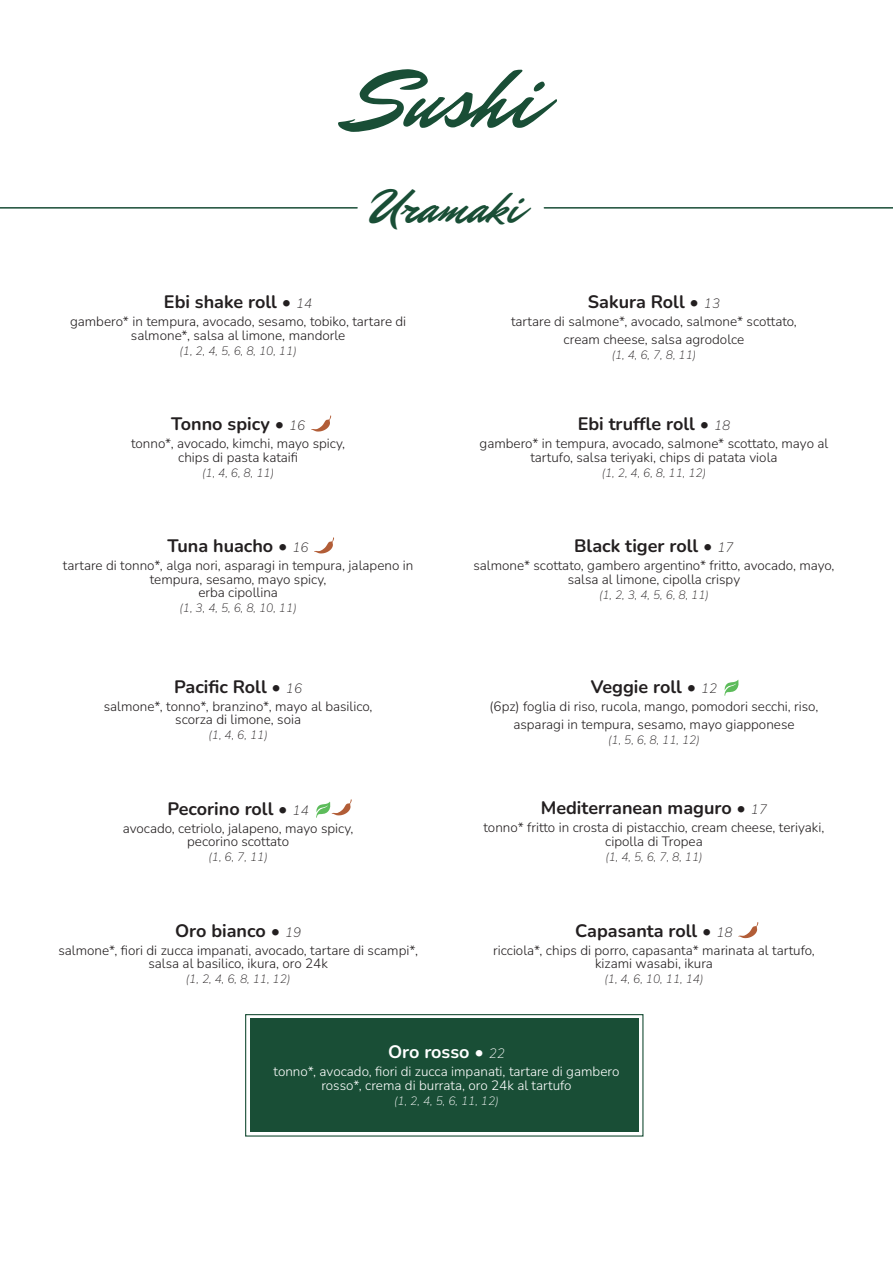
<style>
.page{position:relative;width:893px;height:1263px;background:#fff}
.page>*{position:absolute;margin:0;border:0;box-sizing:border-box;transform-origin:0 0}
.t1{font:90px "Mr Dafoe";color:#194e36}
.t2{font:48px "Mr Dafoe";color:#194e36}
.t3{font:700 18px "Nunito";color:#231f20}
.t4{font:700 18px "Nunito";color:#fff}
.t5{font:300 13.5px/13.5px "Nunito";color:#231f20;text-align:center}
.t6{font:300 13.5px/13.5px "Nunito";color:#fff;text-align:center}
.t7{font:italic 200 12px "Nunito";color:#231f20}
.t8{font:italic 200 12px "Nunito";color:#fff}
.s1{font-weight:200;font-style:italic;font-size:13.5px}
</style>
<div class="page">
<div style="left:250px;top:1018px;width:389px;height:114px;background:#194e36"></div>
<div style="left:245px;top:1014px;width:398px;height:122px;border:1px solid #194e36"></div>
<hr style="left:0;top:207px;width:357px;height:2px;background:#194e36">
<hr style="left:544px;top:207px;width:349px;height:2px;background:#194e36">
<svg style="left:314px;top:537px;width:20px;height:16px"></svg>
<svg style="left:311px;top:415px;width:20px;height:17px"></svg>
<svg style="left:738px;top:922px;width:20px;height:16px"></svg>
<svg style="left:724px;top:680px;width:15px;height:16px"></svg>
<svg style="left:316px;top:799px;width:36px;height:19px"></svg>
<h1 class="t1" style="left:355px;top:38px;width:184px">Sushi</h1>
<h2 class="t2" style="left:372px;top:175px;width:150px">Uramaki</h2>
<h3 class="t3" style="left:164px;top:289px;width:150px">Ebi shake roll • <span class="s1">14</span></h3>
<p class="t5" style="left:70px;top:314px;width:338px">gambero* in tempura, avocado, sesamo, tobiko, tartare di salmone*, salsa al limone, mandorle</p>
<p class="t7" style="left:180px;top:342px;width:119px">(1, 2, 4, 5, 6, 8, 10, 11)</p>
<h3 class="t3" style="left:171px;top:411px;width:136px">Tonno spicy • <span class="s1">16</span></h3>
<p class="t5" style="left:131px;top:436px;width:216px">tonno*, avocado, kimchi, mayo spicy, chips di pasta kataifi</p>
<p class="t7" style="left:202px;top:464px;width:73px">(1, 4, 6, 8, 11)</p>
<h3 class="t3" style="left:168px;top:533px;width:143px">Tuna huacho • <span class="s1">16</span></h3>
<p class="t5" style="left:63px;top:558px;width:352px">tartare di tonno*, alga nori, asparagi in tempura, jalapeno in tempura, sesamo, mayo spicy,<br>erba cipollina</p>
<p class="t7" style="left:180px;top:600px;width:119px">(1, 3, 4, 5, 6, 8, 10, 11)</p>
<h3 class="t3" style="left:174px;top:674px;width:129px">Pacific Roll • <span class="s1">16</span></h3>
<p class="t5" style="left:104px;top:699px;width:270px">salmone*, tonno*, branzino*, mayo al basilico, scorza di limone, soia</p>
<p class="t7" style="left:209px;top:727px;width:61px">(1, 4, 6, 11)</p>
<h3 class="t3" style="left:168px;top:795px;width:143px">Pecorino roll • <span class="s1">14</span></h3>
<p class="t5" style="left:123px;top:821px;width:232px">avocado, cetriolo, jalapeno, mayo spicy, pecorino scottato</p>
<p class="t7" style="left:209px;top:848px;width:61px">(1, 6, 7, 11)</p>
<h3 class="t3" style="left:175px;top:917px;width:128px">Oro bianco • <span class="s1">19</span></h3>
<p class="t5" style="left:58px;top:942px;width:361px">salmone*, fiori di zucca impanati, avocado, tartare di scampi*, salsa al basilico, ikura, oro 24k</p>
<p class="t7" style="left:186px;top:970px;width:106px">(1, 2, 4, 6, 8, 11, 12)</p>
<h3 class="t3" style="left:588px;top:289px;width:134px">Sakura Roll • <span class="s1">13</span></h3>
<p class="t5" style="left:511px;top:312px;width:287px;line-height:18px">tartare di salmone*, avocado, salmone* scottato, cream cheese, salsa agrodolce</p>
<p class="t7" style="left:612px;top:347px;width:86px">(1, 4, 6, 7, 8, 11)</p>
<h3 class="t3" style="left:578px;top:411px;width:154px">Ebi truffle roll • <span class="s1">18</span></h3>
<p class="t5" style="left:480px;top:436px;width:350px">gambero* in tempura, avocado, salmone* scottato, mayo al tartufo, salsa teriyaki, chips di patata viola</p>
<p class="t7" style="left:602px;top:464px;width:106px">(1, 2, 4, 6, 8, 11, 12)</p>
<h3 class="t3" style="left:574px;top:533px;width:161px">Black tiger roll • <span class="s1">17</span></h3>
<p class="t5" style="left:473px;top:558px;width:363px">salmone* scottato, gambero argentino* fritto, avocado, mayo, salsa al limone, cipolla crispy</p>
<p class="t7" style="left:599px;top:586px;width:111px">(1, 2, 3, 4, 5, 6, 8, 11)</p>
<h3 class="t3" style="left:591px;top:674px;width:128px">Veggie roll • <span class="s1">12</span></h3>
<p class="t5" style="left:490px;top:696px;width:330px;line-height:18px">(6pz) foglia di riso, rucola, mango, pomodori secchi, riso, asparagi in tempura, sesamo, mayo giapponese</p>
<p class="t7" style="left:608px;top:731px;width:93px">(1, 5, 6, 8, 11, 12)</p>
<h3 class="t3" style="left:541px;top:795px;width:228px">Mediterranean maguro • <span class="s1">17</span></h3>
<p class="t5" style="left:483px;top:820px;width:342px">tonno* fritto in crosta di pistacchio, cream cheese, teriyaki, cipolla di Tropea</p>
<p class="t7" style="left:605px;top:848px;width:99px">(1, 4, 5, 6, 7, 8, 11)</p>
<h3 class="t3" style="left:575px;top:917px;width:159px">Capasanta roll • <span class="s1">18</span></h3>
<p class="t5" style="left:493px;top:942px;width:323px">ricciola*, chips di porro, capasanta* marinata al tartufo, kizami wasabi, ikura</p>
<p class="t7" style="left:604px;top:970px;width:100px">(1, 4, 6, 10, 11, 14)</p>
<h3 class="t4" style="left:388px;top:1039px;width:118px">Oro rosso • <span class="s1">22</span></h3>
<p class="t6" style="left:274px;top:1064px;width:347px">tonno*, avocado, fiori di zucca impanati, tartare di gambero rosso*, crema di burrata, oro 24k al tartufo</p>
<p class="t8" style="left:394px;top:1092px;width:106px">(1, 2, 4, 5, 6, 11, 12)</p>
</div>
